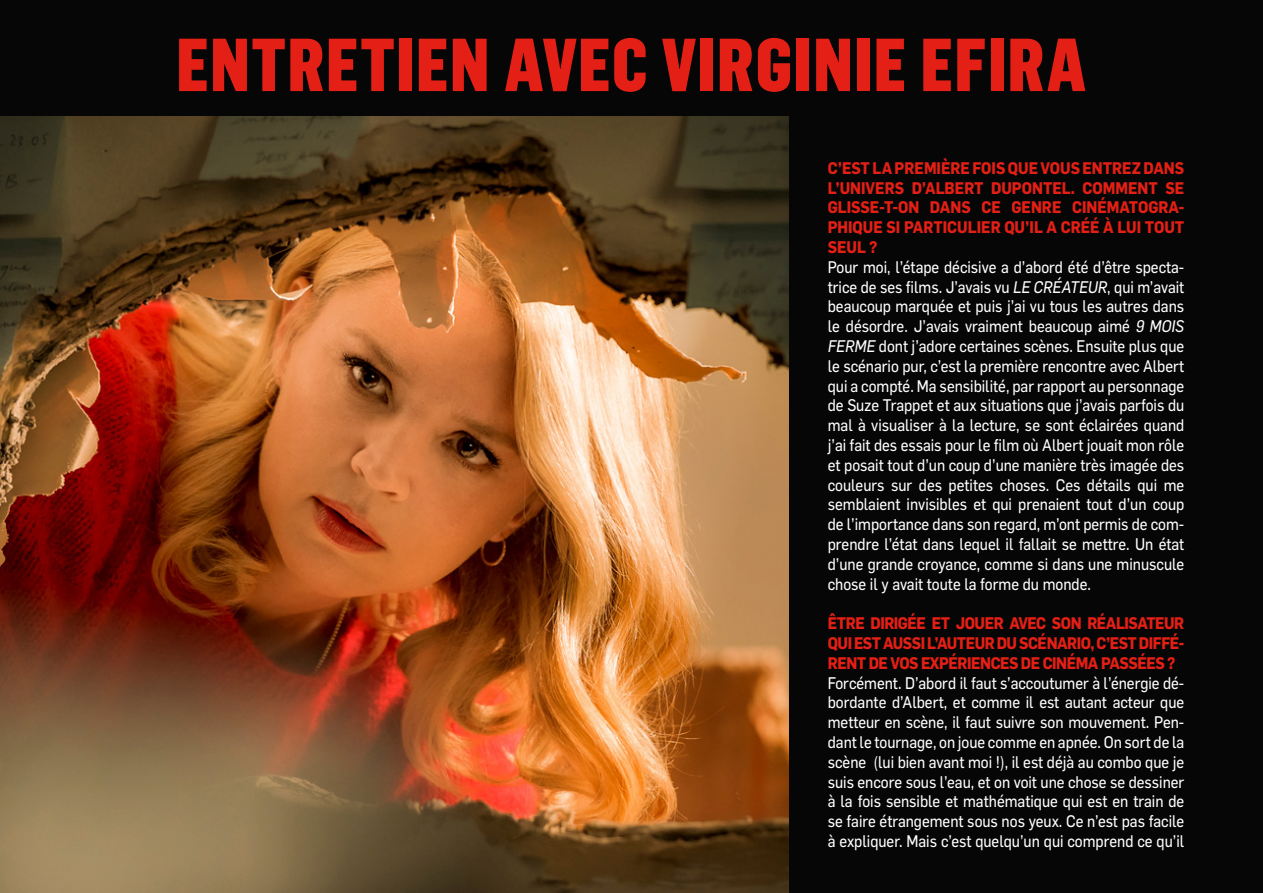
<style>
.page{position:relative;width:1263px;height:893px;background:#fff}
.page>*{position:absolute;margin:0;border:0;box-sizing:border-box;transform-origin:0 0}
.t1{font:900 73.5px "Flama Condensed";letter-spacing:.025em;color:#e41f15}
.t2{font:16.5px/19.8px "Flama Basic";color:#fff;text-align:justify;scale:.9 1}
.t3{font:700 16.5px/19.8px "Flama";letter-spacing:-.03em;color:#e41f15;text-align:justify;scale:.9 1}
.s1{font-style:italic}
</style>
<div class="page">
<div style="left:788px;top:116px;width:475px;height:777px;background:#060606"></div>
<img style="left:0;top:116px;width:788px;height:777px">
<div style="left:0;top:0;width:1263px;height:116px;background:#060606"></div>
<h1 class="t1" style="left:177px;top:18px;width:911px">ENTRETIEN AVEC VIRGINIE EFIRA</h1>
<p class="t3" style="left:828px;top:157px;width:398px">C’EST LA PREMIÈRE FOIS QUE VOUS ENTREZ DANS L’UNIVERS D’ALBERT DUPONTEL. COMMENT SE GLISSE-T-ON DANS CE GENRE CINÉMATOGRA-PHIQUE SI PARTICULIER QU’IL A CRÉÉ À LUI TOUT SEUL ?</p>
<p class="t2" style="left:828px;top:256px;width:398px">Pour moi, l’étape décisive a d’abord été d’être specta&shy;trice de ses films. J’avais vu <span class="s1">LE CRÉATEUR</span>, qui m’avait beaucoup marquée et puis j’ai vu tous les autres dans le désordre. J’avais vraiment beaucoup aimé <span class="s1">9 MOIS FERME</span> dont j’adore certaines scènes. Ensuite plus que le scénario pur, c’est la première rencontre avec Albert qui a compté. Ma sensibilité, par rapport au personnage de Suze Trappet et aux situations que j’avais parfois du mal à visualiser à la lecture, se sont éclairées quand j’ai fait des essais pour le film où Albert jouait mon rôle et posait tout d’un coup d’une manière très imagée des couleurs sur des petites choses. Ces détails qui me semblaient invisibles et qui prenaient tout d’un coup de l’importance dans son regard, m’ont permis de com&shy;prendre l’état dans lequel il fallait se mettre. Un état d’une grande croyance, comme si dans une minuscule chose il y avait toute la forme du monde.</p>
<p class="t3" style="left:828px;top:612px;width:398px">ÊTRE DIRIGÉE ET JOUER AVEC SON RÉALISATEUR QUI EST AUSSI L’AUTEUR DU SCÉNARIO, C’EST DIFFÉ-RENT DE VOS EXPÉRIENCES DE CINÉMA PASSÉES ?</p>
<p class="t2" style="left:828px;top:672px;width:398px">Forcément. D’abord il faut s’accoutumer à l’énergie dé&shy;bordante d’Albert, et comme il est autant acteur que metteur en scène, il faut suivre son mouvement. Pen&shy;dant le tournage, on joue comme en apnée. On sort de la scène (lui bien avant moi !), il est déjà au combo que je suis encore sous l’eau, et on voit une chose se dessiner à la fois sensible et mathématique qui est en train de se faire étrangement sous nos yeux. Ce n’est pas facile à expliquer. Mais c’est quelqu’un qui comprend ce qu’il</p>
</div>
